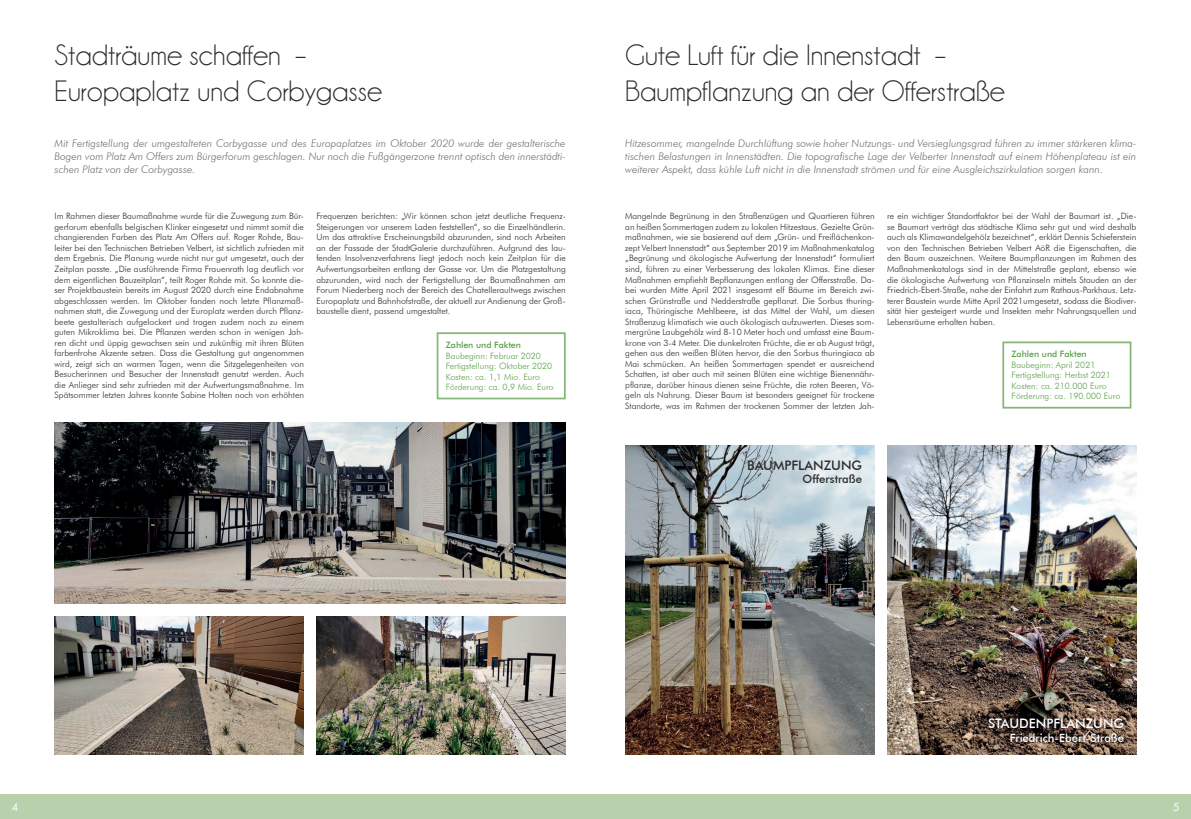
<style>
.page{position:relative;width:1191px;height:819px;background:#fff}
.page>*{position:absolute;margin:0;border:0;box-sizing:border-box;transform-origin:0 0}
.t1{font:29.75px/35.7px "Champagne&Limousines";color:#2e2b2c}
.t2{font:500 13.12px "Futura BT";color:#fff}
.t3{font:500 13.12px "Futura BT";color:#2e2b2c}
.t4{font:500 12.25px "Futura PT";color:#f2f3f4}
.t5{font:500 11.38px "Futura BT";color:#fff}
.t6{font:500 11.38px "Futura BT";color:#2e2b2c}
.t7{font:italic 300 10.5px/13.1px "Futura BT";color:#6c6d70;text-align:justify}
.t8{font:300 8.75px/10.5px "Futura BT";color:#2e2b2c;text-align:justify}
.t9{font:300 8.75px/10.5px "Futura BT";color:#599f46}
.t10{font:500 8.75px "Futura BT";color:#599f46}
</style>
<div class="page">
<div style="left:0;top:794px;width:1191px;height:25px;background:#b8d1ac"></div>
<div style="left:437px;top:332px;width:129px;height:67px;border:2px solid #86b675"></div>
<div style="left:1002px;top:341px;width:129px;height:67px;border:2px solid #86b675"></div>
<img style="left:625px;top:445px;width:249px;height:309px">
<img style="left:55px;top:423px;width:511px;height:180px">
<img style="left:55px;top:616px;width:249px;height:138px">
<img style="left:316px;top:616px;width:250px;height:138px">
<img style="left:887px;top:445px;width:249px;height:309px">
<h1 class="t1" style="left:55px;top:37px;width:329px">Stadträume schaffen –<br>Europaplatz und Corbygasse</h1>
<p class="t7" style="left:55px;top:137px;width:512px">Mit Fertigstellung der umgestalteten Corbygasse und des Europaplatzes im Oktober 2020 wurde der gestalterische Bogen vom Platz Am Offers zum Bürgerforum geschlagen. Nur noch die Fußgängerzone trennt optisch den innerstädti&shy;schen Platz von der Corbygasse.</p>
<h1 class="t1" style="left:625px;top:37px;width:381px">Gute Luft für die Innenstadt –<br>Baumpflanzung an der Offerstraße</h1>
<p class="t7" style="left:625px;top:137px;width:512px">Hitzesommer, mangelnde Durchlüftung sowie hoher Nutzungs- und Versieglungsgrad führen zu immer stärkeren klima&shy;tischen Belastungen in Innenstädten. Die topografische Lage der Velberter Innenstadt auf einem Höhenplateau ist ein weiterer Aspekt, dass kühle Luft nicht in die Innenstadt strömen und für eine Ausgleichszirkulation sorgen kann.</p>
<p class="t8" style="left:55px;top:211px;width:251px">Im Rahmen dieser Baumaßnahme wurde für die Zuwegung zum Bür&shy;gerforum ebenfalls belgischen Klinker eingesetzt und nimmt somit die changierenden Farben des Platz Am Offers auf. Roger Rohde, Bau&shy;leiter bei den Technischen Betrieben Velbert, ist sichtlich zufrieden mit dem Ergebnis. Die Planung wurde nicht nur gut umgesetzt, auch der Zeitplan passte. „Die ausführende Firma Frauenrath lag deutlich vor dem eigentlichen Bauzeitplan“, teilt Roger Rohde mit. So konnte die&shy;ser Projektbaustein bereits im August 2020 durch eine Endabnahme abgeschlossen werden. Im Oktober fanden noch letzte Pflanzmaß&shy;nahmen statt, die Zuwegung und der Europlatz werden durch Pflanz&shy;beete gestalterisch aufgelockert und tragen zudem noch zu einem guten Mikroklima bei. Die Pflanzen werden schon in wenigen Jah&shy;ren dicht und üppig gewachsen sein und zukünftig mit ihren Blüten farbenfrohe Akzente setzen. Dass die Gestaltung gut angenommen wird, zeigt sich an warmen Tagen, wenn die Sitzgelegenheiten von Besucherinnen und Besucher der Innenstadt genutzt werden. Auch die Anlieger sind sehr zufrieden mit der Aufwertungsmaßnahme. Im Spätsommer letzten Jahres konnte Sabine Holten noch von erhöhten</p>
<p class="t8" style="left:316px;top:211px;width:251px">Frequenzen berichten: „Wir können schon jetzt deutliche Frequenz-Steigerungen vor unserem Laden feststellen“, so die Einzelhändlerin.<br>Um das attraktive Erscheinungsbild abzurunden, sind noch Arbeiten an der Fassade der StadtGalerie durchzuführen. Aufgrund des lau&shy;fenden Insolvenzverfahrens liegt jedoch noch kein Zeitplan für die Aufwertungsarbeiten entlang der Gasse vor. Um die Platzgestaltung abzurunden, wird nach der Fertigstellung der Baumaßnahmen am Forum Niederberg noch der Bereich des Chatelleraultwegs zwischen Europaplatz und Bahnhofstraße, der aktuell zur Andienung der Groß&shy;baustelle dient, passend umgestaltet.</p>
<p class="t8" style="left:625px;top:211px;width:251px">Mangelnde Begrünung in den Straßenzügen und Quartieren führen an heißen Sommertagen zudem zu lokalen Hitzestaus. Gezielte Grün&shy;maßnahmen, wie sie basierend auf dem „Grün- und Freiflächenkon&shy;zept Velbert Innenstadt“ aus September 2019 im Maßnahmenkatalog „Begrünung und ökologische Aufwertung der Innenstadt“ formuliert sind, führen zu einer Verbesserung des lokalen Klimas. Eine dieser Maßnahmen empfiehlt Bepflanzungen entlang der Offersstraße. Da&shy;bei wurden Mitte April 2021 insgesamt elf Bäume im Bereich zwi&shy;schen Grünstraße und Nedderstraße gepflanzt. Die Sorbus thuring&shy;iaca, Thüringische Mehlbeere, ist das Mittel der Wahl, um diesen Straßenzug klimatisch wie auch ökologisch aufzuwerten. Dieses som&shy;mergrüne Laubgehölz wird 8-10 Meter hoch und umfasst eine Baum&shy;krone von 3-4 Meter. Die dunkelroten Früchte, die er ab August trägt, gehen aus den weißen Blüten hervor, die den Sorbus thuringiaca ab Mai schmücken. An heißen Sommertagen spendet er ausreichend Schatten, ist aber auch mit seinen Blüten eine wichtige Bienennähr&shy;pflanze, darüber hinaus dienen seine Früchte, die roten Beeren, Vö&shy;geln als Nahrung. Dieser Baum ist besonders geeignet für trockene Standorte, was im Rahmen der trockenen Sommer der letzten Jah-</p>
<p class="t8" style="left:887px;top:211px;width:251px">re ein wichtiger Standortfaktor bei der Wahl der Baumart ist. „Die&shy;se Baumart verträgt das städtische Klima sehr gut und wird deshalb auch als Klimawandelgehölz bezeichnet“, erklärt Dennis Schieferstein von den Technischen Betrieben Velbert AöR die Eigenschaften, die den Baum auszeichnen. Weitere Baumpflanzungen im Rahmen des Maßnahmenkatalogs sind in der Mittelstraße geplant, ebenso wie die ökologische Aufwertung von Pflanzinseln mittels Stauden an der Friedrich-Ebert-Straße, nahe der Einfahrt zum Rathaus-Parkhaus. Letz&shy;terer Baustein wurde Mitte April 2021umgesetzt, sodass die Biodiver&shy;sität hier gesteigert wurde und Insekten mehr Nahrungsquellen und Lebensräume erhalten haben.</p>
<p class="t10" style="left:446px;top:340px;width:77px">Zahlen und Fakten</p>
<p class="t9" style="left:446px;top:350px;width:109px">Baubeginn: Februar 2020<br>Fertigstellung: Oktober 2020<br>Kosten: ca. 1,1 Mio. Euro<br>Förderung: ca. 0,9 Mio. Euro</p>
<p class="t10" style="left:1011px;top:349px;width:77px">Zahlen und Fakten</p>
<p class="t9" style="left:1011px;top:359px;width:110px">Baubeginn: April 2021<br>Fertigstellung: Herbst 2021<br>Kosten: ca. 210.000 Euro<br>Förderung: ca. 190.000 Euro</p>
<h2 class="t3" style="left:747px;top:457px;width:116px">BAUMPFLANZUNG</h2>
<h3 class="t6" style="left:802px;top:472px;width:61px">Offerstraße</h3>
<h2 class="t2" style="left:988px;top:715px;width:138px">STAUDENPFLANZUNG</h2>
<h3 class="t5" style="left:1009px;top:731px;width:116px">Friedrich-Ebert-Straße</h3>
<h3 class="t4" style="left:11px;top:799px;width:8px">4</h3>
<h3 class="t4" style="left:1172px;top:799px;width:8px">5</h3>
</div>
